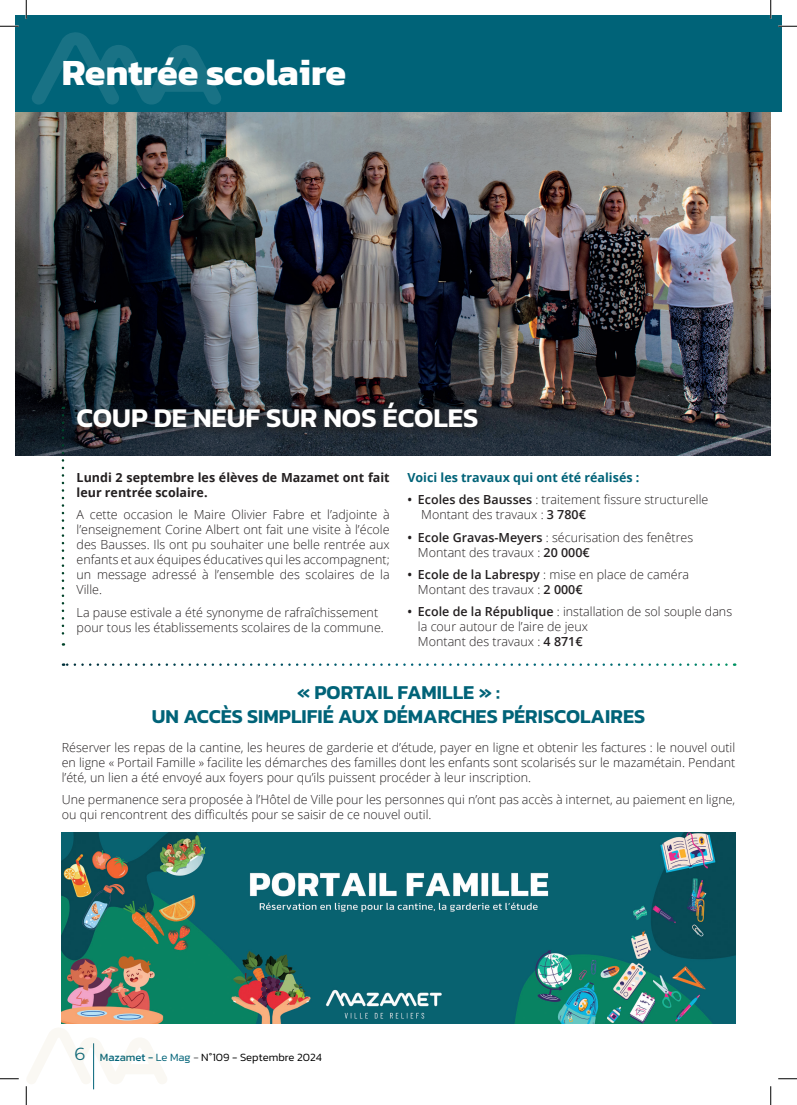
<style>
.page{position:relative;width:797px;height:1105px;background:#fff}
.page>*{position:absolute;margin:0;border:0;box-sizing:border-box;transform-origin:0 0}
.Main_Caption{font:700 37.5px "Kanit";color:#fff}
.Paragraphe_10pt{font:600 27.5px "Kanit";color:#fff}
.Titre_article{font:600 20px/24px "Kanit";color:#006378;text-align:center}
.PARAGRAPHE_10_OK{font:300 12.5px/15px "Open Sans";color:#231f20}
.PARAGRAPHE_10_OK-2{font:700 12.5px/15px "Open Sans";color:#231f20}
.PARAGRAPHE_10_OK-3{font:700 12.5px "Open Sans";color:#006378}
.t1{font:300 11.25px "Kanit";color:#000}
.s1{font-weight:600}
.s2{font-family:"Montserrat";font-weight:100;font-size:17.5px;color:#006378}
.s3{font-weight:400;color:#006378}
.s4{color:#006378}
.s5{color:#464749}
</style>
<div class="page">
<img style="left:16px;top:112px;width:754px;height:343px">
<svg style="left:62px;top:415px;width:2px;height:231px"></svg>
<div style="left:72px;top:398px;width:415px;height:39px;background:#231f20;opacity:.75"></div>
<svg style="left:63px;top:663px;width:663px;height:3px"></svg>
<div style="left:16px;top:16px;width:754px;height:96px;background:#006378"></div>
<svg style="left:32px;top:32px;width:189px;height:73px"></svg>
<div style="left:770px;top:16px;width:11px;height:96px;background:#006378"></div>
<img style="left:62px;top:832px;width:673px;height:191px">
<svg style="left:0;top:25px;width:19px;height:2px"></svg>
<svg style="left:778px;top:25px;width:19px;height:2px"></svg>
<svg style="left:0;top:1078px;width:19px;height:1px"></svg>
<svg style="left:778px;top:1078px;width:19px;height:1px"></svg>
<svg style="left:25px;top:0;width:2px;height:19px"></svg>
<svg style="left:25px;top:1028px;width:142px;height:77px"></svg>
<svg style="left:770px;top:0;width:1px;height:19px"></svg>
<svg style="left:770px;top:1086px;width:1px;height:19px"></svg>
<p class="Main_Caption" style="left:62px;top:43px;width:286px">Rentrée scolaire</p>
<p class="Paragraphe_10pt" style="left:77px;top:397px;width:403px">COUP DE NEUF SUR NOS ÉCOLES</p>
<p class="PARAGRAPHE_10_OK-2" style="left:77px;top:470px;width:314px">Lundi 2 septembre les élèves de Mazamet ont fait leur rentrée scolaire.</p>
<p class="PARAGRAPHE_10_OK" style="left:77px;top:507px;width:314px;text-align:justify">A cette occasion le Maire Olivier Fabre et l’adjointe à l’enseignement Corine Albert ont fait une visite à l’école des Bausses. Ils ont pu souhaiter une belle rentrée aux enfants et aux équipes éducatives qui les accompagnent; un message adressé à l’ensemble des scolaires de la Ville.</p>
<p class="PARAGRAPHE_10_OK" style="left:77px;top:604px;width:309px">La pause estivale a été synonyme de rafraîchissement pour tous les établissements scolaires de la commune.</p>
<p class="PARAGRAPHE_10_OK-3" style="left:407px;top:469px;width:233px">Voici les travaux qui ont été réalisés :</p>
<p class="PARAGRAPHE_10_OK" style="left:421px;top:492px;width:289px;text-indent:-14px"><span class="s1">• Ecoles des Bausses</span> : traitement fissure structurelle<br>Montant des travaux : <span class="s1">3 780€</span></p>
<p class="PARAGRAPHE_10_OK" style="left:418px;top:529px;width:277px;text-indent:-11px"><span class="s1">• Ecole Gravas-Meyers</span> : sécurisation des fenêtres<br>Montant des travaux : <span class="s1">20 000€</span></p>
<p class="PARAGRAPHE_10_OK" style="left:418px;top:566px;width:273px;text-indent:-11px"><span class="s1">• Ecole de la Labrespy</span> : mise en place de caméra<br>Montant des travaux : <span class="s1">2 000€</span></p>
<p class="PARAGRAPHE_10_OK" style="left:418px;top:603px;width:316px;text-indent:-11px"><span class="s1">• Ecole de la République</span> : installation de sol souple dans la cour autour de l’aire de jeux<br>Montant des travaux : <span class="s1">4 871€</span></p>
<p class="Titre_article" style="left:152px;top:680px;width:495px">« PORTAIL FAMILLE » :<br>UN ACCÈS SIMPLIFIÉ AUX DÉMARCHES PÉRISCOLAIRES</p>
<p class="PARAGRAPHE_10_OK" style="left:62px;top:740px;width:675px;text-align:justify">Réserver les repas de la cantine, les heures de garderie et d’étude, payer en ligne et obtenir les factures : le nouvel outil en ligne « Portail Famille » facilite les démarches des familles dont les enfants sont scolarisés sur le mazamétain. Pendant l’été, un lien a été envoyé aux foyers pour qu’ils puissent procéder à leur inscription.</p>
<p class="PARAGRAPHE_10_OK" style="left:62px;top:792px;width:675px">Une permanence sera proposée à l’Hôtel de Ville pour les personnes qui n’ont pas accès à internet, au paiement en ligne, ou qui rencontrent des difficultés pour se saisir de ce nouvel outil.</p>
<p class="t1" style="left:74px;top:1050px;width:249px"><span class="s2">6</span> <span class="s3">Mazamet -</span> <span class="s4">Le Mag</span> <span class="s5">-</span> N°109 - Septembre 2024</p>
</div>
